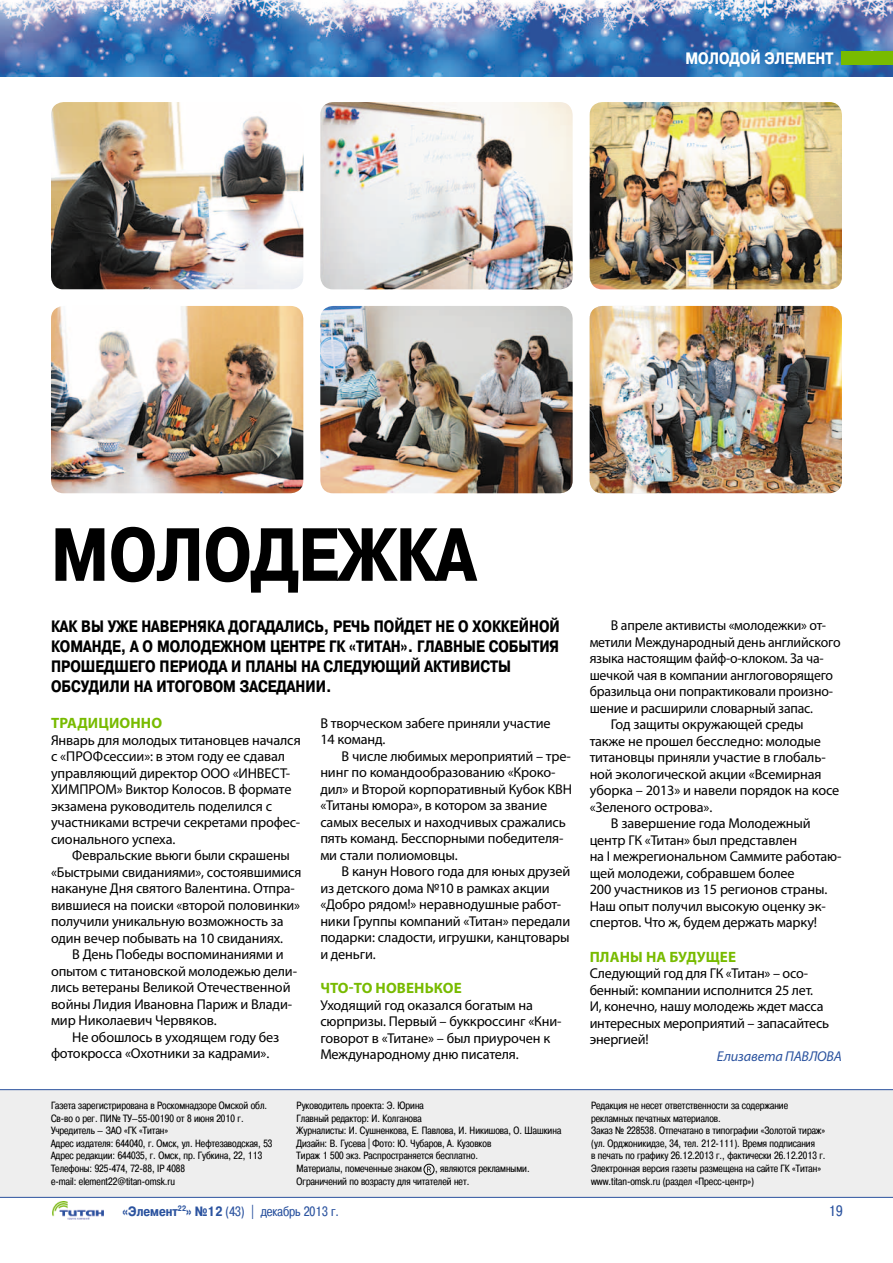
<style>
.page{position:relative;width:893px;height:1263px;background:#fff}
.page>*{position:absolute;margin:0;border:0;box-sizing:border-box;transform-origin:0 0}
.t1{font:700 75px "Pragmatica Condensed Cyr";color:#000}
.t2{font:700 16.5px "Pragmatica Condensed Cyr";color:#000}
.t3{font:700 16.5px "Pragmatica Condensed Cyr";letter-spacing:.05em;color:#fff}
.t4{font:700 15px "Myriad Pro";letter-spacing:.015em;color:#78bb00}
.t5{font:15px "Pragmatica Condensed Cyr";color:#2b539f}
.t6{font:14.25px/16.5px "Myriad Pro";letter-spacing:-.01em;color:#000}
.t7{font:italic 14.25px "Myriad Pro";letter-spacing:-.01em;color:#2b539f}
.t8{font:13.5px "Pragmatica Condensed Cyr";color:#2b539f}
.t9{font:10.5px/12.6px "Pragmatica Cond C";color:#000}
.s1{font-weight:700}
</style>
<div class="page">
<svg style="left:0;top:0;width:893px;height:77px"></svg>
<div style="left:842px;top:51px;width:51px;height:13px;background:#78bb00"></div>
<img style="left:52px;top:1201px;width:51px;height:18px">
<div style="left:0;top:1089px;width:893px;height:109px;background:#eee"></div>
<hr style="left:0;top:1089px;width:893px;height:1px;background:#2b539f">
<hr style="left:0;top:1197px;width:893px;height:1px;background:#2b539f">
<svg style="left:427px;top:1166px;width:4px;height:6px"></svg>
<div style="left:423px;top:1164px;width:11px;height:11px;border:1px solid #000;border-radius:50%"></div>
<img style="left:320px;top:306px;width:253px;height:187px">
<img style="left:51px;top:306px;width:252px;height:187px">
<img style="left:51px;top:102px;width:252px;height:187px">
<img style="left:590px;top:102px;width:252px;height:187px">
<img style="left:320px;top:102px;width:253px;height:187px">
<img style="left:590px;top:306px;width:252px;height:187px">
<p class="t3" style="left:685px;top:49px;width:90px">молодой элемент</p>
<h1 class="t1" style="left:51px;top:513px;width:424px">Молодежка</h1>
<p class="t2" style="left:51px;top:617px;width:101px">Как вы уже наве</p>
<p class="t2" style="left:178px;top:617px;width:89px">рняка догадал</p>
<p class="t2" style="left:294px;top:617px;width:110px">ись, речь пойдет</p>
<p class="t2" style="left:435px;top:617px;width:124px">не о хоккейной</p>
<p class="t2" style="left:51px;top:637px;width:31px">команде</p>
<p class="t2" style="left:121px;top:637px;width:160px">, а о Молодежном цент</p>
<p class="t2" style="left:307px;top:637px;width:120px">ре ГК «Титан ». Главн</p>
<p class="t2" style="left:463px;top:637px;width:98px">ые события</p>
<p class="t2" style="left:51px;top:657px;width:284px">прошедшего периода и план ы на след</p>
<p class="t2" style="left:363px;top:657px;width:150px">ующий активисты</p>
<p class="t2" style="left:51px;top:677px;width:209px">обсудили на итоговом заседан</p>
<p class="t2" style="left:305px;top:677px;width:28px">ии.</p>
<p class="t4" style="left:51px;top:713px;width:70px">Традиционно</p>
<p class="t6" style="left:51px;top:731px;width:251px">Январь для молодых титановцев начался с «Проф</p>
<p class="t6" style="left:320px;top:714px;width:232px">В творческом забеге приняли участие<br>14 команд.</p>
<p class="t6" style="left:320px;top:747px;width:253px;text-indent:21px">В числе любимых мероприятий – тре&shy;нинг по командообразованию «Кроко&shy;дил» и Второй корпоративный Кубок КВН «Титаны юмора», в котором за звание самых веселых и находчивых сражались пять команд. Бесспорными победителя&shy;ми стали полиомовцы.</p>
<p class="t6" style="left:320px;top:863px;width:252px;text-indent:21px">В канун Нового года для юных друзей из детского дома №10 в рамках акции «Добро рядом!» неравнодушные работ&shy;ники Группы компаний «Титан» передали подарки: сладости, игрушки, канцтовары и деньги.</p>
<p class="t4" style="left:320px;top:978px;width:10px">Что</p>
<p class="t4" style="left:349px;top:978px;width:114px">-то новенькое</p>
<p class="t6" style="left:320px;top:996px;width:243px">Уходящий год оказался богатым на сюрпризы. Первый – буккроссинг «Кни&shy;говорот в «Титане» – был приурочен к Международному дню писателя.</p>
<p class="t6" style="left:51px;top:748px;width:251px;text-indent:52px">сессии»: в этом году ее сдавал управляющий директор ООО «ИНВЕСТ-<br>ХИМПРОМ» Виктор Колосов. В формате экзамена руководитель поделился с участниками встречи секретами профес&shy;сионального успеха.</p>
<p class="t6" style="left:51px;top:847px;width:252px;text-indent:21px">Февральские вьюги были скрашены «Быстрыми свиданиями», состоявшимися накануне Дня святого Валентина. Отпра&shy;вившиеся на поиски «второй половинки» получили уникальную возможность за один вечер побывать на 10 свиданиях.</p>
<p class="t6" style="left:51px;top:946px;width:248px;text-indent:21px">В День Победы воспоминаниями и опытом с титановской молодежью дели&shy;лись ветераны Великой Отечественной войны Лидия Ивановна Париж и Влади&shy;мир Николаевич Червяков.</p>
<p class="t6" style="left:51px;top:1028px;width:230px;text-indent:21px">Не обошлось в уходящем году без фотокросса «Охотники за кадрами».</p>
<p class="t6" style="left:611px;top:617px;width:217px">В апреле активисты «молодежки» от-</p>
<p class="t6" style="left:590px;top:633px;width:252px">метили Международный день английского</p>
<p class="t6" style="left:590px;top:650px;width:236px">языка настоящим файф-о-клоком. За ча-</p>
<p class="t6" style="left:590px;top:666px;width:245px">шечкой чая в компании англоговорящего</p>
<p class="t6" style="left:590px;top:683px;width:245px">бразильца они попрактиковали произно-</p>
<p class="t6" style="left:590px;top:700px;width:225px">шение и расширили словарный запас.</p>
<p class="t6" style="left:611px;top:716px;width:194px">Год защиты окружающей среды</p>
<p class="t6" style="left:590px;top:732px;width:233px">также не прошел бесследно: молодые</p>
<p class="t6" style="left:590px;top:749px;width:238px">титановцы приняли участие в глобаль-</p>
<p class="t6" style="left:590px;top:765px;width:234px">ной экологической акции «Всемирная</p>
<p class="t6" style="left:590px;top:782px;width:251px">уборка – 2013» и навели порядок на косе</p>
<p class="t6" style="left:590px;top:799px;width:124px">«Зеленого острова».</p>
<p class="t6" style="left:611px;top:815px;width:201px">В завершение года Молодежный</p>
<p class="t6" style="left:590px;top:832px;width:209px">центр ГК «Титан» был представлен</p>
<p class="t6" style="left:590px;top:848px;width:253px">на I межрегиональном Саммите работаю-</p>
<p class="t6" style="left:590px;top:865px;width:207px">щей молодежи, собравшем более</p>
<p class="t6" style="left:590px;top:881px;width:239px">200 участников из 15 регионов страны.</p>
<p class="t6" style="left:590px;top:898px;width:238px">Наш опыт получил высокую оценку эк-</p>
<p class="t6" style="left:590px;top:914px;width:229px">спертов. Что ж, будем держать марку!</p>
<p class="t4" style="left:590px;top:947px;width:148px">Планы на будущее</p>
<p class="t6" style="left:590px;top:965px;width:241px">Следующий год для ГК «Титан» – осо&shy;бенный: компании исполнится 25 лет.<br>И, конечно, нашу молодежь ждет масса интересных мероприятий – запасайтесь энергией!</p>
<p class="t7" style="left:717px;top:1047px;width:127px">Елизавета ПАВЛОВА</p>
<p class="t9" style="left:51px;top:1099px;width:223px">Газета зарегистрирована в Роскомнадзоре Омской обл.<br>Св-во о рег. ПИ№ ТУ—55-00190 от 8 июня 2010 г.<br>Учредитель – ЗАО «ГК «Титан»<br>Адрес издателя: 644040, г. Омск, ул. Нефтезаводская, 53<br>Адрес редакции: 644035, г. Омск, пр. Губкина, 22, 113<br>Телефоны: 925-474, 72-88, IP 4088<br>e-mail: element22@titan-omsk.ru</p>
<p class="t9" style="left:591px;top:1099px;width:236px">Редакция не несет ответственности за содержание рекламных печатных материалов.<br>Заказ № 228538. Отпечатано в типографии «Золотой тираж» (ул. Орджоникидзе, 34, тел. 212-111). Время подписания<br>в печать по графику 26.12.2013 г., фактически 26.12.2013 г.<br>Электронная версия газеты размещена на сайте ГК «Титан» www.titan-omsk.ru (раздел «Пресс-центр»)</p>
<p class="t9" style="left:297px;top:1099px;width:266px">Руководитель проекта: Э. Юрина<br>Главный редактор: И. Колганова<br>Журналисты: И. Сушненкова, Е. Павлова, И. Никишова, О. Шашкина Дизайн: В. Гусева | Фото: Ю. Чубаров, А. Кузовков<br>Тираж 1 500 экз. Распространяется бесплатно.<br>Материалы, помеченные знаком</p>
<p class="t9" style="left:297px;top:1162px;width:235px;text-indent:139px">, являются рекламными.<br>Ограничений по возрасту для читателей нет.</p>
<p class="t8" style="left:123px;top:1203px;width:218px"><span class="s1">«Элемент</span><sup>22</sup><span class="s1">» №12</span> (43) | декабрь 2013 г.</p>
<p class="t5" style="left:829px;top:1203px;width:15px">19</p>
</div>
